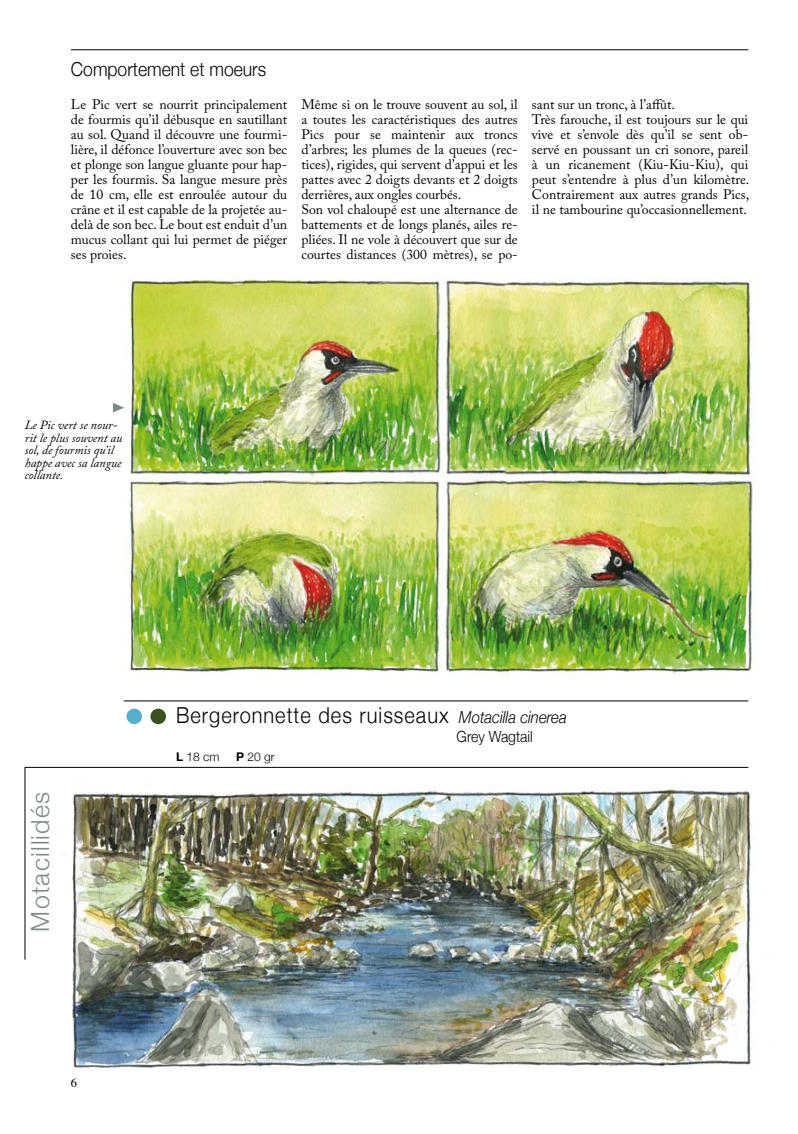
<style>
.page{position:relative;width:798px;height:1134px;background:#fff}
.page>*{position:absolute;margin:0;border:0;box-sizing:border-box;transform-origin:0 0}
.t1{font:300 25px "Helvetica Neue";letter-spacing:.05em;color:#7f8988}
.t2{font:300 22px "Helvetica Neue";letter-spacing:.05em;color:#000;scale:.91 1}
.t3{font:300 19.25px "Helvetica Neue";color:#000;scale:.91 1}
.t4{font:300 15.38px "Helvetica Neue";color:#000;scale:.91 1}
.t5{font:13.75px/15px "Adobe Caslon Pro";color:#000}
.t6{font:italic 12.5px/12.5px "Adobe Caslon Pro";color:#000}
.t7{font:12.5px "Times";color:#000}
.t8{font:300 12px "Helvetica Neue";color:#000}
.s1{font-style:italic;font-size:16.5px}
.s2{font-weight:700}
</style>
<div class="page">
<img style="left:128px;top:276px;width:627px;height:401px">
<img style="left:72px;top:787px;width:679px;height:282px">
<svg style="left:113px;top:403px;width:11px;height:9px"></svg>
<hr style="left:71px;top:50px;width:677px;height:1px;background:#000">
<hr style="left:124px;top:701px;width:624px;height:1px;background:#000">
<hr style="left:25px;top:767px;width:723px;height:1px;background:#000">
<hr style="left:25px;top:767px;width:1px;height:193px;background:#000">
<div style="left:126px;top:709px;width:16px;height:15px;background:#55b0c8;border-radius:50%"></div>
<div style="left:150px;top:709px;width:16px;height:15px;background:#3b511d;border-radius:50%"></div>
<h3 class="t3" style="left:71px;top:57px;width:216px">Comportement et moeurs</h3>
<p class="t5" style="left:71px;top:96px;width:218px;text-align:justify">Le Pic vert se nourrit principalement de fourmis qu’il débusque en sautillant au sol. Quand il découvre une fourmi&shy;lière, il défonce l’ouverture avec son bec et plonge son langue gluante pour hap&shy;per les fourmis. Sa langue mesure près de 10 cm, elle est enroulée autour du crâne et il est capable de la projetée au&shy;delà de son bec. Le bout est enduit d’un mucus collant qui lui permet de piéger ses proies.</p>
<p class="t5" style="left:301px;top:96px;width:218px">Même si on le trouve souvent au sol, il a toutes les caractéristiques des autres Pics pour se maintenir aux troncs d’arbres; les plumes de la queues (rec&shy;tices), rigides, qui servent d’appui et les pattes avec 2 doigts devants et 2 doigts derrières, aux ongles courbés.<br>Son vol chaloupé est une alternance de battements et de longs planés, ailes re&shy;pliées. Il ne vole à découvert que sur de courtes distances (300 mètres), se po-</p>
<p class="t5" style="left:531px;top:97px;width:219px">sant sur un tronc, à l’affût.<br>Très farouche, il est toujours sur le qui vive et s’envole dès qu’il se sent ob&shy;servé en poussant un cri sonore, pareil à un ricanement (Kiu-Kiu-Kiu), qui peut s’entendre à plus d’un kilomètre.<br>Contrairement aux autres grands Pics, il ne tambourine qu’occasionnellement.</p>
<p class="t6" style="left:25px;top:419px;width:99px">Le Pic vert se nour&shy;rit le plus souvent au sol, de fourmis qu’il happe avec sa langue collante.</p>
<h1 class="t1" style="left:25px;top:931px;width:141px;rotate:-90deg">Motacillidés</h1>
<p class="t7" style="left:71px;top:1071px;width:8px">6</p>
<h2 class="t2" style="left:176px;top:701px;width:430px">Bergeronnette des ruisseaux <span class="s1">Motacilla cinerea</span></h2>
<p class="t4" style="left:456px;top:727px;width:85px">Grey Wagtail</p>
<p class="t8" style="left:176px;top:749px;width:45px"><span class="s2">L</span> 18 cm</p>
<p class="t8" style="left:236px;top:749px;width:40px"><span class="s2">P</span> 20 gr</p>
</div>
